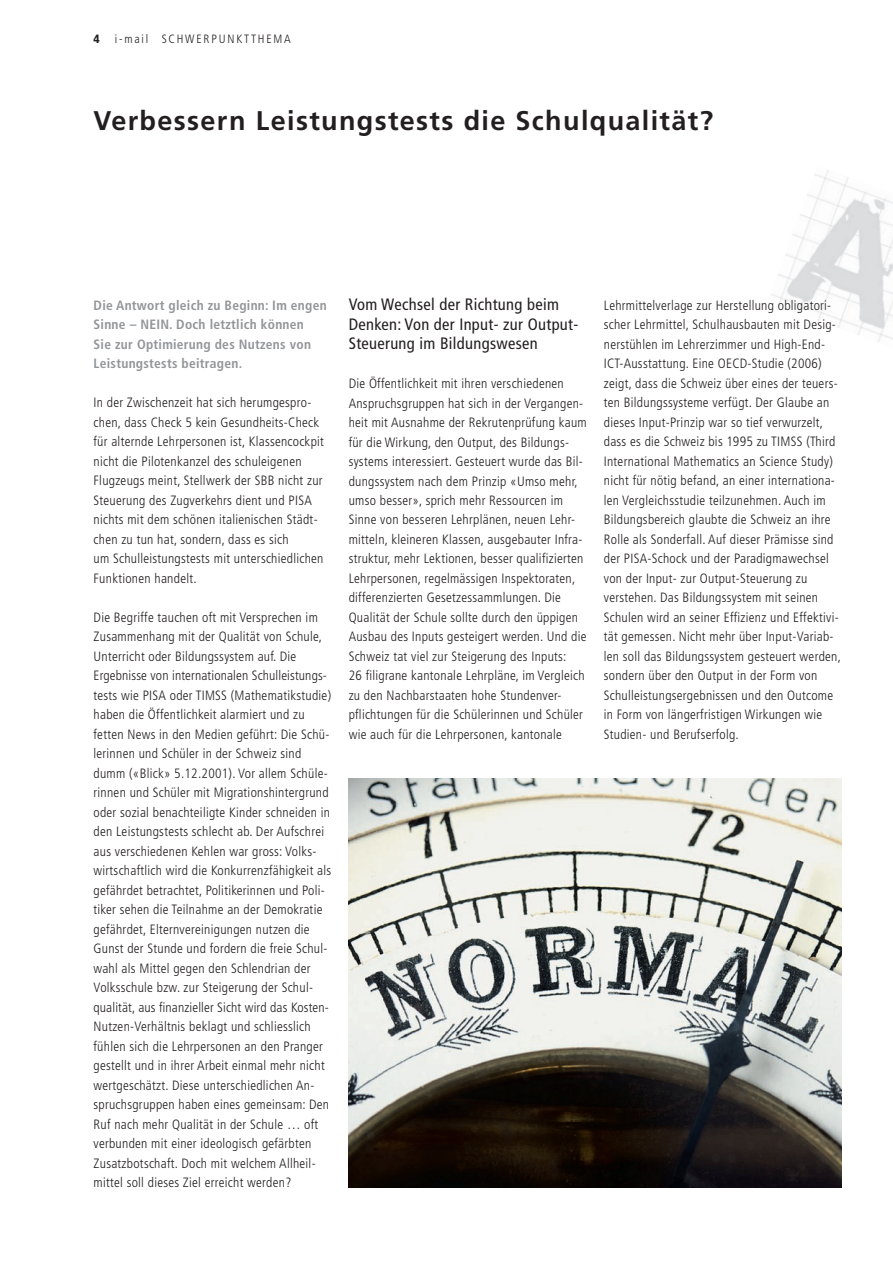
<style>
.page{position:relative;width:893px;height:1263px;background:#fff}
.page>*{position:absolute;margin:0;border:0;box-sizing:border-box;transform-origin:0 0}
.t1{font:700 27px "Frutiger LT Std";letter-spacing:.05em;color:#231f20}
.t2{font:condensed 16.5px/19.5px "Frutiger LT Std";letter-spacing:.02em;color:#231f20}
.t3{font:300 condensed 13.5px/19.5px "Frutiger LT Std";letter-spacing:.02em;color:#231f20}
.t4{font:700 condensed 13.5px/19.5px "Frutiger LT Std";letter-spacing:.02em;color:#939598}
.t5{font:300 condensed 12px "Frutiger LT Std";letter-spacing:.15em;color:#231f20}
.t6{font:900 condensed 12px "Frutiger LT Std";color:#231f20}
</style>
<div class="page">
<img style="left:771px;top:170px;width:122px;height:173px">
<img style="left:349px;top:778px;width:493px;height:409px">
<p class="t6" style="left:94px;top:32px;width:8px">4</p>
<p class="t5" style="left:115px;top:32px;width:63px">i-mail Schwerpunktthema</p>
<h1 class="t1" style="left:94px;top:104px;width:621px">Verbessern Leistungstests die Schulqualität?</h1>
<p class="t4" style="left:94px;top:295px;width:235px">Die Antwort gleich zu Beginn: Im engen Sinne – NEIN. Doch letztlich können<br>Sie zur Optimierung des Nutzens von Leistungstests beitragen.</p>
<p class="t3" style="left:94px;top:393px;width:232px">In der Zwischenzeit hat sich herumgespro&shy;chen, dass Check 5 kein Gesundheits-Check für alternde Lehrpersonen ist, Klassencockpit nicht die Pilotenkanzel des schuleigenen Flugzeugs meint, Stellwerk der SBB nicht zur Steuerung des Zugverkehrs dient und PISA nichts mit dem schönen italienischen Städt&shy;chen zu tun hat, sondern, dass es sich<br>um Schulleistungstests mit unterschiedlichen Funktionen handelt.</p>
<p class="t3" style="left:94px;top:607px;width:239px">Die Begriffe tauchen oft mit Versprechen im Zusammenhang mit der Qualität von Schule, Unterricht oder Bildungssystem auf. Die Ergebnisse von internationalen Schulleistungs&shy;tests wie PISA oder TIMSS (Mathematikstudie) haben die Öffentlichkeit alarmiert und zu fetten News in den Medien geführt: Die Schü&shy;lerinnen und Schüler in der Schweiz sind dumm («Blick» 5.12.2001). Vor allem Schüle&shy;rinnen und Schüler mit Migrationshintergrund oder sozial benachteiligte Kinder schneiden in den Leistungstests schlecht ab. Der Aufschrei aus verschiedenen Kehlen war gross: Volks&shy;wirtschaftlich wird die Konkurrenzfähigkeit als gefährdet betrachtet, Politikerinnen und Poli&shy;tiker sehen die Teilnahme an der Demokratie gefährdet, Elternvereinigungen nutzen die Gunst der Stunde und fordern die freie Schul&shy;wahl als Mittel gegen den Schlendrian der Volksschule bzw. zur Steigerung der Schul&shy;qualität, aus finanzieller Sicht wird das Kosten-Nutzen-Verhältnis beklagt und schliesslich fühlen sich die Lehrpersonen an den Pranger gestellt und in ihrer Arbeit einmal mehr nicht wertgeschätzt. Diese unterschiedlichen An&shy;spruchsgruppen haben eines gemeinsam: Den Ruf nach mehr Qualität in der Schule … oft verbunden mit einer ideologisch gefärbten Zusatzbotschaft. Doch mit welchem Allheil&shy;mittel soll dieses Ziel erreicht werden?</p>
<p class="t2" style="left:349px;top:295px;width:231px">Vom Wechsel der Richtung beim<br>Denken: Von der Input- zur Output-<br>Steuerung im Bildungswesen</p>
<p class="t3" style="left:349px;top:374px;width:240px">Die Öffentlichkeit mit ihren verschiedenen Anspruchsgruppen hat sich in der Vergangen&shy;heit mit Ausnahme der Rekrutenprüfung kaum für die Wirkung, den Output, des Bildungs&shy;systems interessiert. Gesteuert wurde das Bil&shy;dungssystem nach dem Prinzip «Umso mehr, umso besser», sprich mehr Ressourcen im Sinne von besseren Lehrplänen, neuen Lehr&shy;mitteln, kleineren Klassen, ausgebauter Infra&shy;struktur, mehr Lektionen, besser qualifizierten Lehrpersonen, regelmässigen Inspektoraten, differenzierten Gesetzessammlungen. Die Qualität der Schule sollte durch den üppigen Ausbau des Inputs gesteigert werden. Und die Schweiz tat viel zur Steigerung des Inputs:<br>26 filigrane kantonale Lehrpläne, im Vergleich zu den Nachbarstaaten hohe Stundenver&shy;pflichtungen für die Schülerinnen und Schüler wie auch für die Lehrpersonen, kantonale</p>
<p class="t3" style="left:604px;top:296px;width:239px">Lehrmittelverlage zur Herstellung obligatori&shy;scher Lehrmittel, Schulhausbauten mit Desig&shy;nerstühlen im Lehrerzimmer und High-End-ICT-Ausstattung. Eine OECD-Studie (2006) zeigt, dass die Schweiz über eines der teuers&shy;ten Bildungssysteme verfügt. Der Glaube an dieses Input-Prinzip war so tief verwurzelt, dass es die Schweiz bis 1995 zu TIMSS (Third International Mathematics an Science Study) nicht für nötig befand, an einer internationa&shy;len Vergleichsstudie teilzunehmen. Auch im Bildungsbereich glaubte die Schweiz an ihre Rolle als Sonderfall. Auf dieser Prämisse sind der PISA-Schock und der Paradigmawechsel von der Input- zur Output-Steuerung zu verstehen. Das Bildungssystem mit seinen Schulen wird an seiner Effizienz und Effektivi&shy;tät gemessen. Nicht mehr über Input-Variab&shy;len soll das Bildungssystem gesteuert werden, sondern über den Output in der Form von Schulleistungsergebnissen und den Outcome in Form von längerfristigen Wirkungen wie Studien- und Berufserfolg.</p>
</div>
